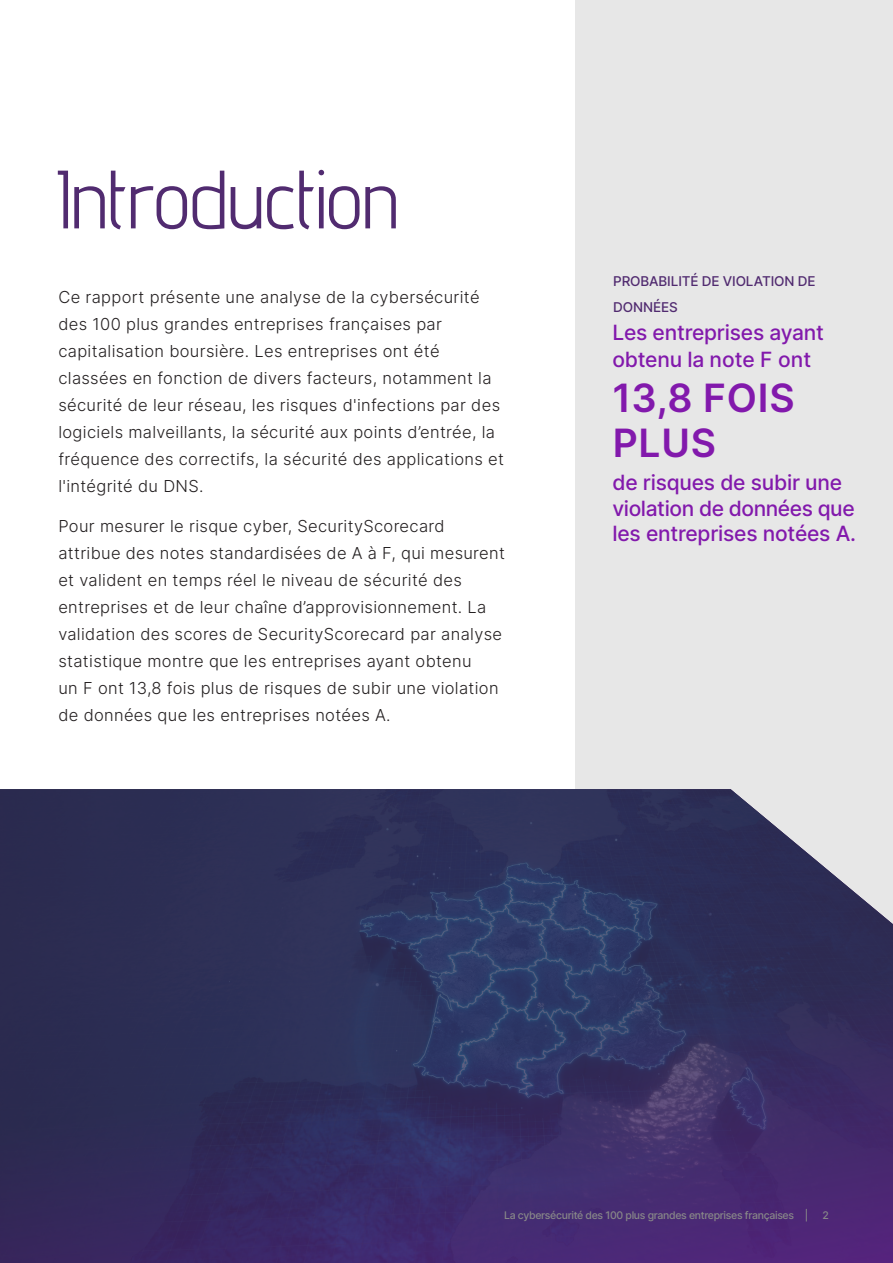
<style>
.page{position:relative;width:893px;height:1263px;background:#fff}
.page>*{position:absolute;margin:0;border:0;box-sizing:border-box;transform-origin:0 0}
.t1{font:82.5px "Advent Pro";color:#512b70}
.t2{font:600 39px/45px "Inter";letter-spacing:.02em;color:#8219ac}
.t3{font:500 21px/25.5px "Inter";letter-spacing:-.01em;color:#8219ac}
.t4{font:300 16.5px/27px "Inter";letter-spacing:.02em;color:#231f20}
.t5{font:500 13.5px/25.5px "Inter";letter-spacing:-.01em;color:#512b70}
.t6{font:500 10.5px "Inter";letter-spacing:-.03em;color:#888}
</style>
<div class="page">
<div style="left:575px;top:0;width:318px;height:1016px;background:#e7e7e7"></div>
<img style="left:0;top:789px;width:893px;height:474px">
<p class="t1" style="left:56px;top:149px;width:344px">Introduction</p>
<p class="t4" style="left:58px;top:283px;width:447px">Ce rapport présente une analyse de la cybersécurité des 100 plus grandes entreprises françaises par capitalisation boursière. Les entreprises ont été classées en fonction de divers facteurs, notamment la sécurité de leur réseau, les risques d'infections par des logiciels malveillants, la sécurité aux points d’entrée, la fréquence des correctifs, la sécurité des applications et l'intégrité du DNS.</p>
<p class="t4" style="left:58px;top:513px;width:448px">Pour mesurer le risque cyber, SecurityScorecard attribue des notes standardisées de A à F, qui mesurent et valident en temps réel le niveau de sécurité des entreprises et de leur chaîne d’approvisionnement. La validation des scores de SecurityScorecard par analyse statistique montre que les entreprises ayant obtenu<br>un F ont 13,8 fois plus de risques de subir une violation de données que les entreprises notées A.</p>
<p class="t5" style="left:613px;top:268px;width:204px">PROBABILITÉ DE VIOLATION DE<br>DONNÉES</p>
<p class="t3" style="left:612px;top:318px;width:213px;line-height:27px">Les entreprises ayant obtenu la note F ont</p>
<p class="t2" style="left:612px;top:374px;width:184px">13,8 FOIS<br>PLUS</p>
<p class="t3" style="left:612px;top:469px;width:245px">de risques de subir une violation de données que les entreprises notées A.</p>
<p class="t6" style="left:504px;top:1207px;width:306px">La cybersécurité des 100 plus grandes entreprises françaises |</p>
<p class="t6" style="left:822px;top:1207px;width:8px">2</p>
</div>
